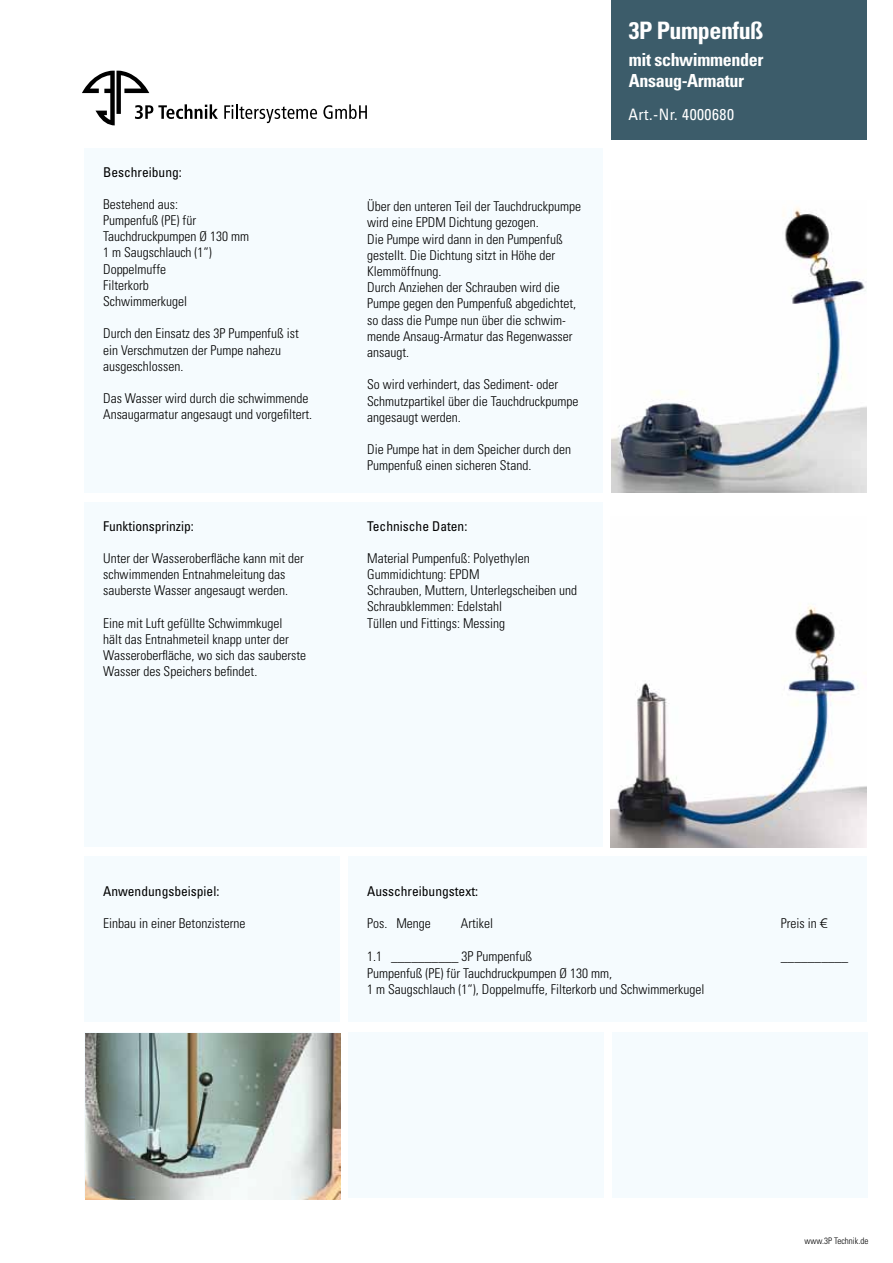
<style>
.page{position:relative;width:893px;height:1263px;background:#fff}
.page>*{position:absolute;margin:0;border:0;box-sizing:border-box;transform-origin:0 0}
.t1{font:700 condensed 24px "Univers";letter-spacing:-.02em;color:#fff}
.t2{font:700 condensed 18px/21px "Univers";letter-spacing:-.02em;color:#fff}
.t3{font:condensed 15.75px "Univers";letter-spacing:.03em;color:#fff}
.t4{font:300 condensed 13.5px/16.2px "Univers";color:#000}
.t5{font:condensed 13.5px "Univers";color:#000}
.t6{font:300 condensed 9px "Univers";color:#000}
.s1{font-family:"Frutiger 45";font-stretch:normal}
</style>
<div class="page">
<div style="left:348px;top:1032px;width:255px;height:166px;background:#f5fbfe"></div>
<div style="left:612px;top:1032px;width:255px;height:166px;background:#f5fbfe"></div>
<div style="left:348px;top:856px;width:518px;height:166px;background:#f5fbfe"></div>
<div style="left:84px;top:856px;width:255px;height:166px;background:#f5fbfe"></div>
<div style="left:611px;top:0;width:255px;height:140px;background:#3c5c6a"></div>
<div style="left:84px;top:149px;width:519px;height:344px;background:#f5fbfe"></div>
<div style="left:84px;top:502px;width:519px;height:345px;background:#f5fbfe"></div>
<svg style="left:82px;top:71px;width:136px;height:54px"></svg>
<svg style="left:224px;top:104px;width:93px;height:19px"></svg>
<svg style="left:323px;top:104px;width:44px;height:15px"></svg>
<img style="left:612px;top:207px;width:255px;height:286px">
<img style="left:611px;top:605px;width:255px;height:242px">
<img style="left:85px;top:1033px;width:255px;height:166px">
<p class="t5" style="left:103px;top:163px;width:80px">Beschreibung:</p>
<p class="t4" style="left:103px;top:196px;width:147px">Bestehend aus:<br>Pumpenfuß (PE) für<br>Tauchdruckpumpen Ø 130 mm<br>1 m Saugschlauch (1“)<br>Doppelmuffe<br>Filterkorb<br>Schwimmerkugel</p>
<p class="t4" style="left:103px;top:326px;width:197px">Durch den Einsatz des 3P Pumpenfuß ist ein Verschmutzen der Pumpe nahezu ausgeschlossen.</p>
<p class="t4" style="left:103px;top:390px;width:211px">Das Wasser wird durch die schwimmende<br>Ansaugarmatur angesaugt und vorgefiltert.</p>
<p class="t5" style="left:103px;top:517px;width:92px">Funktionsprinzip:</p>
<p class="t4" style="left:103px;top:550px;width:202px">Unter der Wasseroberfläche kann mit der schwimmenden Entnahmeleitung das sauberste Wasser angesaugt werden.</p>
<p class="t4" style="left:103px;top:615px;width:204px">Eine mit Luft gefüllte Schwimmkugel<br>hält das Entnahmeteil knapp unter der Wasseroberfläche, wo sich das sauberste Wasser des Speichers befindet.</p>
<p class="t4" style="left:367px;top:198px;width:215px">Über den unteren Teil der Tauchdruckpumpe wird eine EPDM Dichtung gezogen.<br>Die Pumpe wird dann in den Pumpenfuß gestellt. Die Dichtung sitzt in Höhe der<br>Klemmöffnung.<br>Durch Anziehen der Schrauben wird die<br>Pumpe gegen den Pumpenfuß abgedichtet, so dass die Pumpe nun über die schwim&shy;mende Ansaug-Armatur das Regenwasser ansaugt.</p>
<p class="t4" style="left:367px;top:377px;width:213px">So wird verhindert, das Sediment- oder<br>Schmutzpartikel über die Tauchdruckpumpe angesaugt werden.</p>
<p class="t4" style="left:367px;top:441px;width:205px">Die Pumpe hat in dem Speicher durch den<br>Pumpenfuß einen sicheren Stand.</p>
<p class="t5" style="left:367px;top:517px;width:102px">Technische Daten:</p>
<p class="t4" style="left:367px;top:550px;width:211px">Material Pumpenfuß: Polyethylen<br>Gummidichtung: EPDM<br>Schrauben, Muttern, Unterlegscheiben und<br>Schraubklemmen: Edelstahl<br>Tüllen und Fittings: Messing</p>
<h1 class="t1" style="left:629px;top:16px;width:136px">3P Pumpenfuß</h1>
<h2 class="t2" style="left:629px;top:49px;width:136px">mit schwimmender<br>Ansaug-Armatur</h2>
<p class="t3" style="left:628px;top:104px;width:107px">Art.-Nr. 4000680</p>
<p class="t5" style="left:103px;top:882px;width:118px">Anwendungsbeispiel:</p>
<p class="t4" style="left:103px;top:915px;width:144px">Einbau in einer Betonzisterne</p>
<p class="t5" style="left:367px;top:882px;width:112px">Ausschreibungstext:</p>
<p class="t4" style="left:367px;top:915px;width:65px">Pos. Menge</p>
<p class="t4" style="left:461px;top:915px;width:34px">Artikel</p>
<p class="t4" style="left:781px;top:915px;width:48px">Preis in <span class="s1">€</span></p>
<p class="t4" style="left:367px;top:948px;width:166px">1.1 __________ 3P Pumpenfuß</p>
<p class="t4" style="left:781px;top:948px;width:69px">__________</p>
<p class="t4" style="left:367px;top:965px;width:339px">Pumpenfuß (PE) für Tauchdruckpumpen Ø 130 mm,<br>1 m Saugschlauch (1“), Doppelmuffe, Filterkorb und Schwimmerkugel</p>
<p class="t6" style="left:805px;top:1236px;width:65px">www.3P Technik.de</p>
</div>
